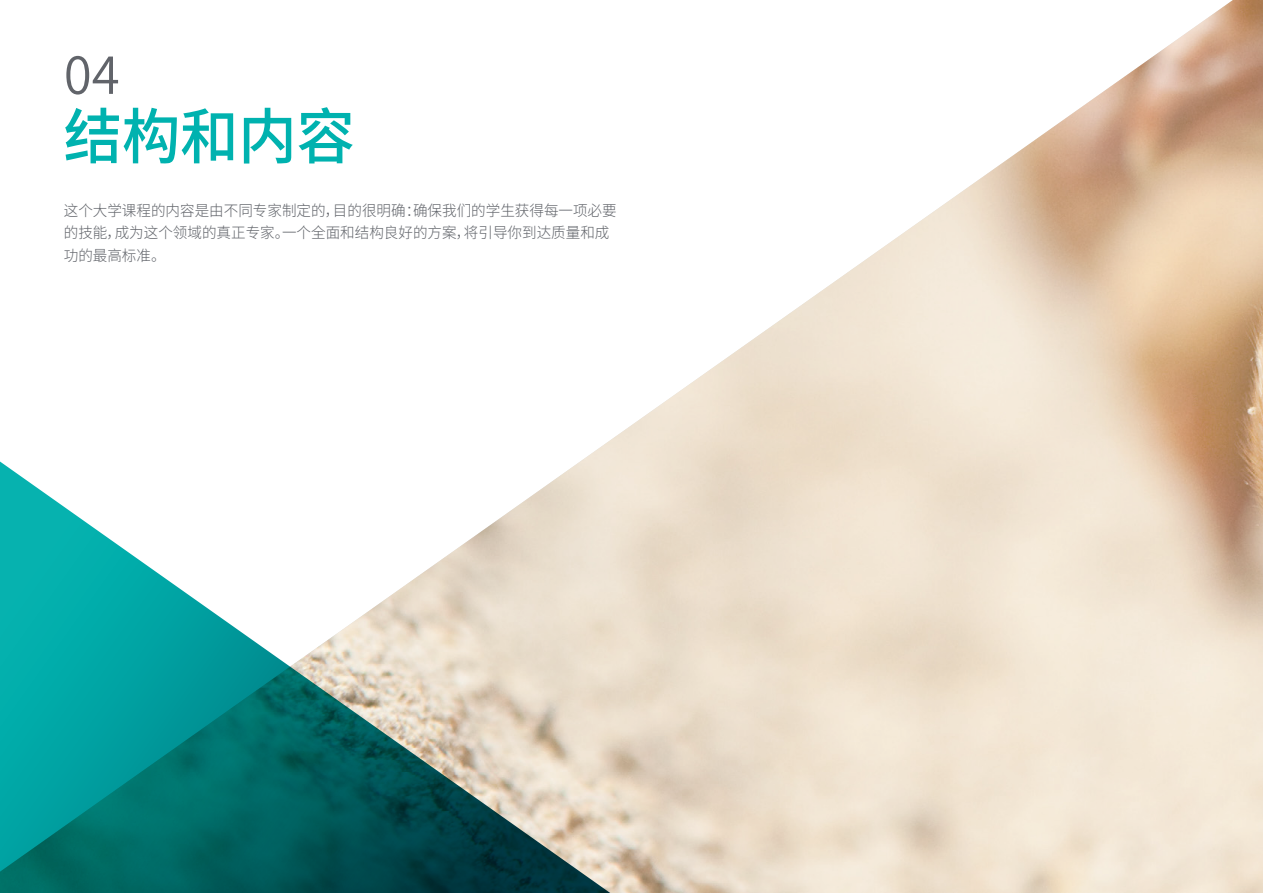
<style>
.page{position:relative;width:1263px;height:893px;background:#fff}
.page>*{position:absolute;margin:0;border:0;box-sizing:border-box;transform-origin:0 0}
.t1{font:500 60px "Source Han Sans CN";color:#00b2af}
.t2{font:52.5px "Source Han Sans CN";color:#61646a}
.t3{font:300 15px/22.5px "Source Han Sans CN";color:#61646a}
</style>
<div class="page">
<img style="left:602px;top:0;width:661px;height:893px">
<svg style="left:0;top:446px;width:640px;height:447px"></svg>
<h2 class="t2" style="left:64px;top:45px;width:57px">04</h2>
<h1 class="t1" style="left:64px;top:103px;width:292px">结构和内容</h1>
<p class="t3" style="left:64px;top:199px;width:554px">这个大学课程的内容是由不同专家制定的，目的很明确：确保我们的学生获得每一项必要的技能，成为这个领域的真正专家。一个全面和结构良好的方案，将引导你到达质量和成功的最高标准。</p>
</div>
